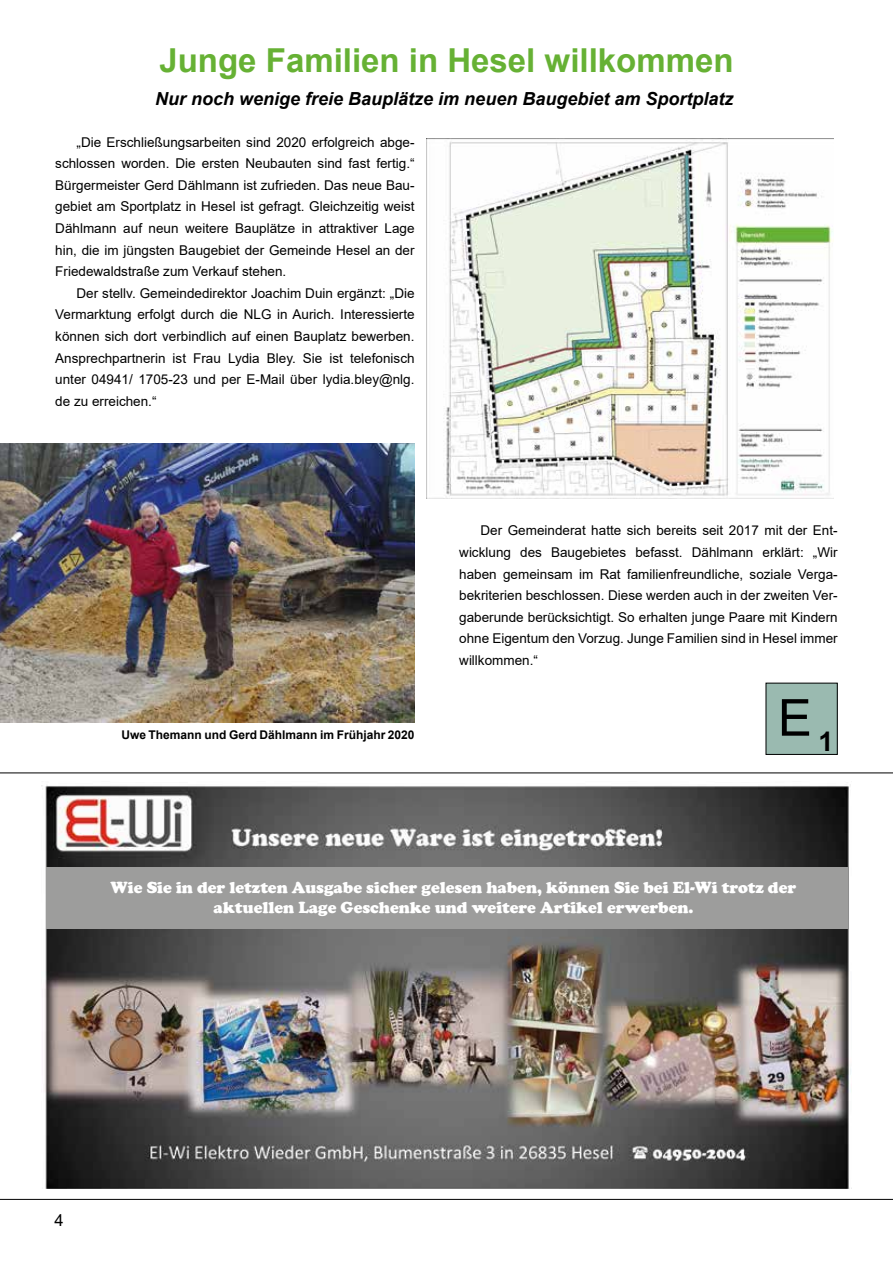
<style>
.page{position:relative;width:893px;height:1263px;background:#fff}
.page>*{position:absolute;margin:0;border:0;box-sizing:border-box;transform-origin:0 0}
.t1{font:51px "Arial";color:#000}
.t2{font:700 33px "Arial";color:#66b134}
.t3{font:italic 700 18px "Arial";color:#000}
.t4{font:900 16.5px/19.8px "Cooper";color:#fff;text-align:center}
.t5{font:16.5px "Arial";color:#000}
.t6{font:13.5px/21.6px "Arial";color:#000;text-align:justify}
.t7{font:700 12px "Arial";color:#000}
</style>
<div class="page">
<hr style="left:0;top:1199px;width:893px;height:1px;background:#000">
<hr style="left:0;top:773px;width:893px;height:1px;background:#000">
<img style="left:426px;top:138px;width:407px;height:361px">
<img style="left:0;top:443px;width:415px;height:279px">
<img style="left:41px;top:784px;width:811px;height:405px">
<div style="left:766px;top:683px;width:71px;height:71px;background:#9abab0"></div>
<div style="left:766px;top:683px;width:72px;height:72px;border:1px solid #010202"></div>
<div style="left:46px;top:867px;width:802px;height:62px;background:#9d9d9c"></div>
<h2 class="t2" style="left:159px;top:37px;width:576px">Junge Familien in Hesel willkommen</h2>
<h3 class="t3" style="left:155px;top:86px;width:580px">Nur noch wenige freie Bauplätze im neuen Baugebiet am Sportplatz</h3>
<p class="t6" style="left:55px;top:131px;width:361px;text-indent:21px">„Die Erschließungsarbeiten sind 2020 erfolgreich abge&shy;schlossen worden. Die ersten Neubauten sind fast fertig.“ Bürgermeister Gerd Dählmann ist zufrieden. Das neue Bau&shy;gebiet am Sportplatz in Hesel ist gefragt. Gleichzeitig weist Dählmann auf neun weitere Bauplätze in attraktiver Lage hin, die im jüngsten Baugebiet der Gemeinde Hesel an der Friedewaldstraße zum Verkauf stehen.</p>
<p class="t6" style="left:55px;top:282px;width:361px;text-indent:21px">Der stellv. Gemeindedirektor Joachim Duin ergänzt: „Die Vermarktung erfolgt durch die NLG in Aurich. Interessierte können sich dort verbindlich auf einen Bauplatz bewerben.<br>Ansprechpartnerin ist Frau Lydia Bley. Sie ist telefonisch unter 04941/ 1705-23 und per E-Mail über lydia.bley@nlg. de zu erreichen.“</p>
<p class="t7" style="left:121px;top:726px;width:295px">Uwe Themann und Gerd Dählmann im Frühjahr 2020</p>
<p class="t6" style="left:459px;top:520px;width:380px;text-indent:21px">Der Gemeinderat hatte sich bereits seit 2017 mit der Ent&shy;wicklung des Baugebietes befasst. Dählmann erklärt: „Wir haben gemeinsam im Rat familienfreundliche, soziale Verga&shy;bekriterien beschlossen. Diese werden auch in der zweiten Ver&shy;gaberunde berücksichtigt. So erhalten junge Paare mit Kindern ohne Eigentum den Vorzug. Junge Familien sind in Hesel immer willkommen.“</p>
<h1 class="t1" style="left:778px;top:683px;width:57px">E<sub>1</sub></h1>
<p class="t4" style="left:111px;top:878px;width:687px">Wie Sie in der letzten Ausgabe sicher gelesen haben, können Sie bei El-Wi trotz der aktuellen Lage Geschenke und weitere Artikel erwerben.</p>
<p class="t5" style="left:55px;top:1209px;width:11px">4</p>
</div>
